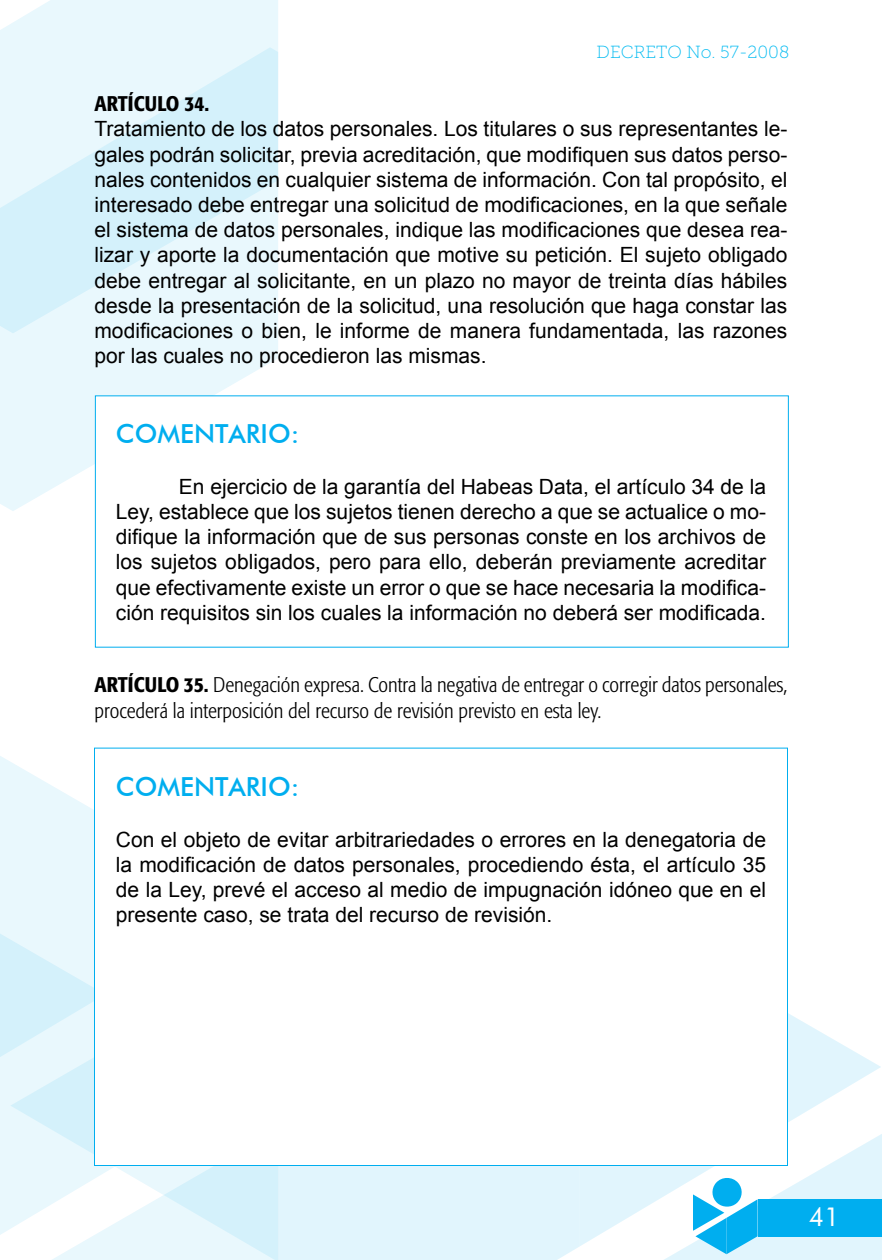
<style>
.page{position:relative;width:882px;height:1260px;background:#fff}
.page>*{position:absolute;margin:0;border:0;box-sizing:border-box;transform-origin:0 0}
.COMENTARIO{font:500 26.25px "Futura BT";color:#00aeef}
.t1{font:26.25px "Futura BT";color:#fff}
.CUERPO_2{font:21px/25.2px "Arial";color:#000;text-align:justify}
.ARTÍCULO{font:300 condensed 21px/25.2px "Formata";color:#000}
.ARTÍCULO-2{font:500 condensed 21px "Formata";color:#000}
.t2{font:17.5px "Museo Slab 100";color:#00baf1}
.s1{font-weight:500}
</style>
<div class="page">
<div style="left:278px;top:1166px;width:302px;height:94px;background:#e1f5fd"></div>
<svg style="left:580px;top:1013px;width:301px;height:233px;fill:#e1f5fd"></svg>
<div style="left:0;top:1062px;width:10px;height:173px;background:#e9f8fd"></div>
<svg style="left:10px;top:1062px;width:268px;height:198px;fill:#e9f8fd"></svg>
<svg style="left:0;top:756px;width:94px;height:306px;background:#e6f7fc"></svg>
<div style="left:13px;top:0;width:265px;height:47px;background:#e9f8fd"></div>
<svg style="left:13px;top:47px;width:265px;height:464px;background:#e1f5fc"></svg>
<svg style="left:0;top:23px;width:13px;height:488px;background:#e3f6fc"></svg>
<svg style="left:601px;top:1122px;width:281px;height:138px"></svg>
<div style="left:94px;top:748px;width:694px;height:418px;background:#fff;border:1px solid #00aeef"></div>
<div style="left:95px;top:396px;width:694px;height:251px;background:#fff"></div>
<p class="t2" style="left:597px;top:43px;width:194px">DECRETO No. 57-2008</p>
<p class="ARTÍCULO-2" style="left:94px;top:91px;width:116px">ARTÍCULO 34.</p>
<p class="CUERPO_2" style="left:94px;top:117px;width:694px">Tratamiento de los datos personales. Los titulares o sus representantes le&shy;gales podrán solicitar, previa acreditación, que modifiquen sus datos perso&shy;nales contenidos en cualquier sistema de información. Con tal propósito, el interesado debe entregar una solicitud de modificaciones, en la que señale el sistema de datos personales, indique las modificaciones que desea rea&shy;lizar y aporte la documentación que motive su petición. El sujeto obligado debe entregar al solicitante, en un plazo no mayor de treinta días hábiles desde la presentación de la solicitud, una resolución que haga constar las modificaciones o bien, le informe de manera fundamentada, las razones por las cuales no procedieron las mismas.</p>
<p class="COMENTARIO" style="left:116px;top:418px;width:185px">COMENTARIO:</p>
<p class="CUERPO_2" style="left:116px;top:474px;width:652px;text-indent:63px">En ejercicio de la garantía del Habeas Data, el artículo 34 de la Ley, establece que los sujetos tienen derecho a que se actualice o mo&shy;difique la información que de sus personas conste en los archivos de los sujetos obligados, pero para ello, deberán previamente acreditar que efectivamente existe un error o que se hace necesaria la modifica&shy;ción requisitos sin los cuales la información no deberá ser modificada.</p>
<p class="ARTÍCULO" style="left:94px;top:673px;width:694px"><span class="s1">ARTÍCULO 35.</span> Denegación expresa. Contra la negativa de entregar o corregir datos personales, procederá la interposición del recurso de revisión previsto en esta ley.</p>
<p class="COMENTARIO" style="left:116px;top:771px;width:185px">COMENTARIO:</p>
<p class="CUERPO_2" style="left:116px;top:827px;width:652px">Con el objeto de evitar arbitrariedades o errores en la denegatoria de la modificación de datos personales, procediendo ésta, el artículo 35 de la Ley, prevé el acceso al medio de impugnación idóneo que en el presente caso, se trata del recurso de revisión.</p>
<p class="t1" style="left:809px;top:1201px;width:32px">41</p>
</div>
